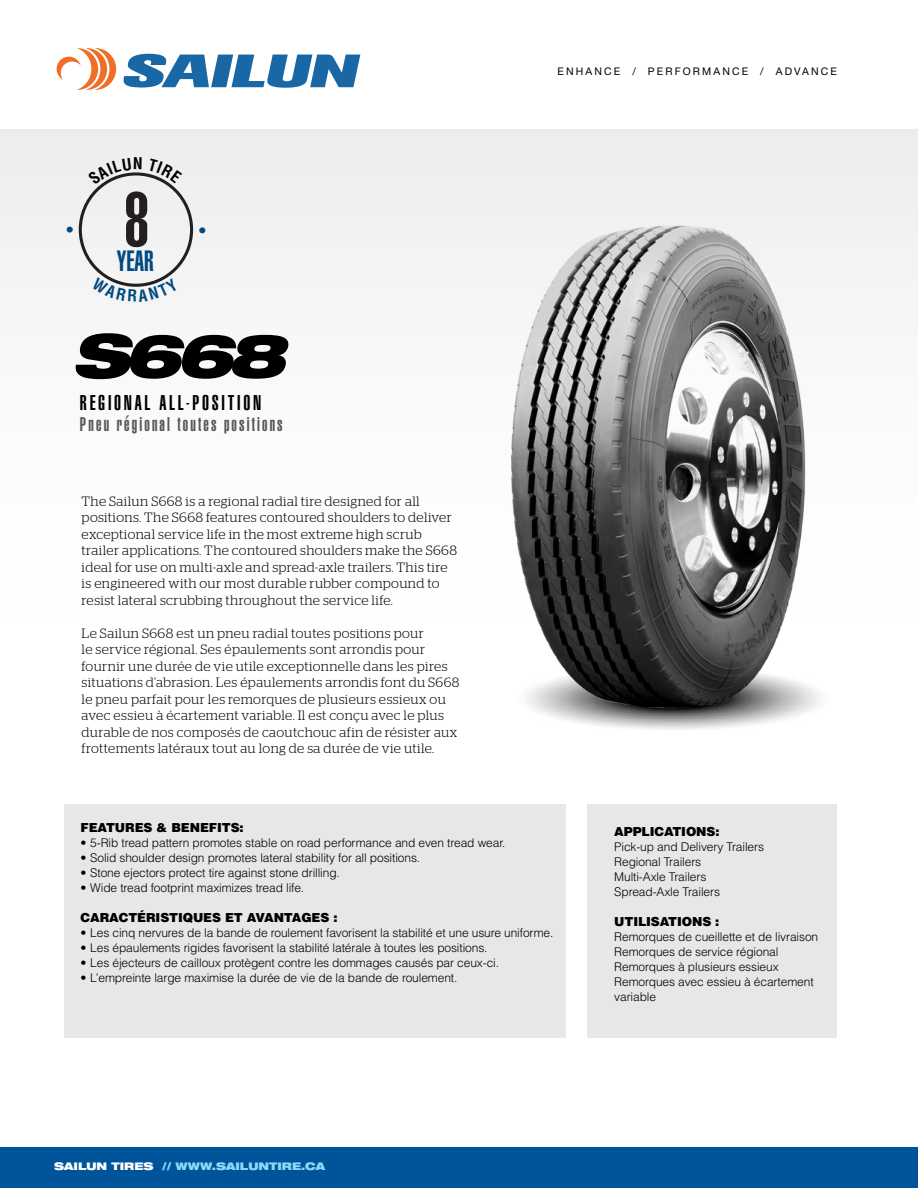
<style>
.page{position:relative;width:918px;height:1188px;background:#fff}
.page>*{position:absolute;margin:0;border:0;box-sizing:border-box;transform-origin:0 0}
.t1{font:76.5px "Helvetica LT Std Ultra Comp";color:#231f20}
.t2{font:italic 900 expanded 60.15px "Helvetica Neue LT Std";color:#000}
.t3{font:28.8px "Helvetica LT Std Ultra Comp";color:#004a80}
.t4{font:21px "Helvetica LT Std Ultra Comp";letter-spacing:.13em;color:#000}
.t5{font:19.5px "Helvetica LT Std Ultra Comp";letter-spacing:.11em;color:#58595b}
.t6{font:700 condensed 16.05px "Helvetica LT Std";color:#004a80}
.t7{font:300 13.5px/16.5px "Stag";letter-spacing:.03em;color:#000}
.t8{font:900 12.45px "Helvetica LT Std";letter-spacing:-.01em;color:#000}
.t9{font:300 12px/15px "Helvetica LT Std";letter-spacing:-.01em;color:#000}
.t10{font:900 expanded 10.5px "Helvetica Neue LT Std";color:#8ed8f8}
.t11{font:10.5px "Helvetica Neue LT Std";letter-spacing:.2em;color:#000}
.s1{color:#fff}
</style>
<div class="page">
<div style="left:0;top:1148px;width:918px;height:40px;background:#00549a"></div>
<div style="left:0;top:129px;width:918px;height:520px;background:#f8f8f9"></div>
<svg style="left:123px;top:54px;width:237px;height:34px"></svg>
<svg style="left:57px;top:48px;width:59px;height:42px"></svg>
<div style="left:64px;top:804px;width:501px;height:234px;background:#e6e7e8"></div>
<div style="left:587px;top:804px;width:250px;height:234px;background:#e6e7e8"></div>
<img style="left:511px;top:225px;width:309px;height:505px">
<svg style="left:104px;top:277px;width:64px;height:10px"></svg>
<svg style="left:88px;top:157px;width:54px;height:28px"></svg>
<svg style="left:148px;top:159px;width:34px;height:24px"></svg>
<h1 class="t1" style="left:124px;top:176px;width:27px">8</h1>
<h3 class="t3" style="left:117px;top:244px;width:38px">YEAR</h3>
<p class="t6" style="left:213px;top:227px;width:8px;rotate:90deg">•</p>
<h2 class="t2" style="left:72px;top:317px;width:215px">S668</h2>
<h3 class="t4" style="left:80px;top:391px;width:183px">Regional All-Position</h3>
<h3 class="t5" style="left:80px;top:413px;width:204px">Pneu régional toutes positions</h3>
<p class="t7" style="left:82px;top:493px;width:377px">The Sailun S668 is a regional radial tire designed for all positions. The S668 features contoured shoulders to deliver exceptional service life in the most extreme high scrub trailer applications. The contoured shoulders make the S668 ideal for use on multi-axle and spread-axle trailers. This tire is engineered with our most durable rubber compound to resist lateral scrubbing throughout the service life.</p>
<p class="t7" style="left:82px;top:625px;width:379px">Le Sailun S668 est un pneu radial toutes positions pour<br>le service régional. Ses épaulements sont arrondis pour fournir une durée de vie utile exceptionnelle dans les pires situations d’abrasion. Les épaulements arrondis font du S668 le pneu parfait pour les remorques de plusieurs essieux ou avec essieu à écartement variable. Il est conçu avec le plus durable de nos composés de caoutchouc afin de résister aux frottements latéraux tout au long de sa durée de vie utile.</p>
<p class="t11" style="left:558px;top:65px;width:63px">ENHANCE</p>
<p class="t11" style="left:632px;top:65px;width:116px">/ PE RFORMANCE</p>
<p class="t11" style="left:760px;top:65px;width:77px">/ ADVANCE</p>
<p class="t8" style="left:81px;top:819px;width:165px">FEATURES &amp; BENEFITS:</p>
<p class="t9" style="left:81px;top:835px;width:426px">• 5-Rib tread pattern promotes stable on road performance and even tread wear.</p>
<p class="t9" style="left:81px;top:850px;width:341px">• Solid shoulder design promotes lateral stability for all positions.</p>
<p class="t9" style="left:81px;top:865px;width:261px">• Stone ejectors protect tire against stone drilling.</p>
<p class="t9" style="left:81px;top:880px;width:225px">• Wide tread footprint maximizes tread life.</p>
<p class="t8" style="left:81px;top:909px;width:258px">CARACTÉRISTIQUES ET AVANTAGES :</p>
<p class="t9" style="left:81px;top:925px;width:474px">• Les cinq nervures de la bande de roulement favorisent la stabilité et une usure uniforme.</p>
<p class="t9" style="left:81px;top:940px;width:409px">• Les épaulements rigides favorisent la stabilité latérale à toutes les positions.</p>
<p class="t9" style="left:81px;top:955px;width:420px">• Les éjecteurs de cailloux protègent contre les dommages causés par ceux-ci.</p>
<p class="t9" style="left:81px;top:970px;width:378px">• L’empreinte large maximise la durée de vie de la bande de roulement.</p>
<p class="t8" style="left:614px;top:823px;width:107px">APPLICATIONS:</p>
<p class="t9" style="left:614px;top:839px;width:151px">Pick-up and Delivery Trailers<br>Regional Trailers<br>Multi-Axle Trailers<br>Spread-Axle Trailers</p>
<p class="t8" style="left:614px;top:913px;width:107px">UTILISATIONS :</p>
<p class="t9" style="left:614px;top:929px;width:205px">Remorques de cueillette et de livraison<br>Remorques de service régional<br>Remorques à plusieurs essieux<br>Remorques avec essieu à écartement variable</p>
<p class="t10" style="left:54px;top:1159px;width:273px"><span class="s1">SAILUN TIRES</span> // WWW.SAILUNTIRE.CA</p>
</div>
